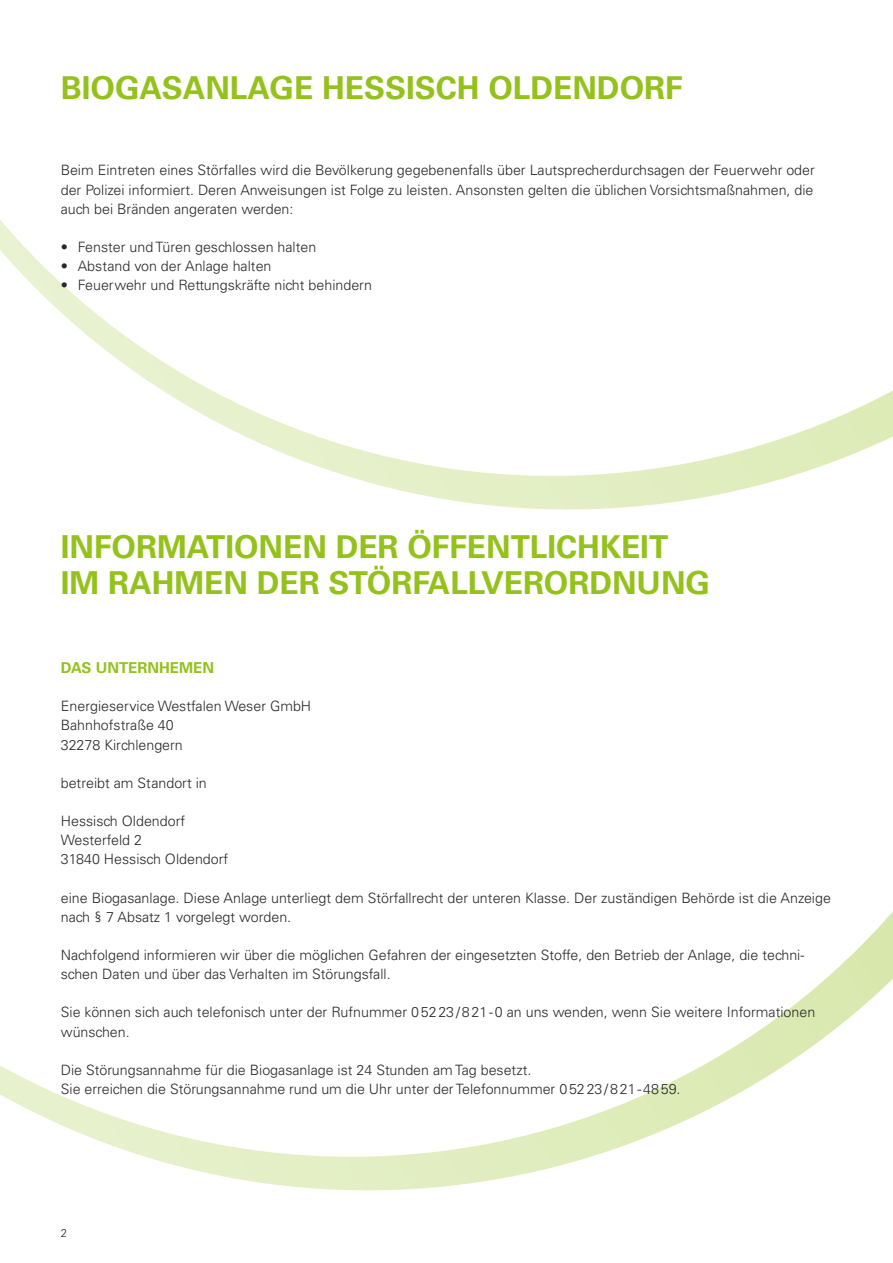
<style>
.page{position:relative;width:893px;height:1263px;background:#fff}
.page>*{position:absolute;margin:0;border:0;box-sizing:border-box;transform-origin:0 0}
.t1{font:700 31.5px/36px "Univers LT Std";color:#94c11c}
.t2{font:700 15px "Univers LT Std";color:#94c11c}
.t3{font:300 14.25px/19.2px "Univers LT Std";color:#282827}
.t4{font:300 11.25px "Univers LT Std";color:#282827}
</style>
<div class="page">
<svg style="left:0;top:220px;width:893px;height:290px"></svg>
<svg style="left:0;top:911px;width:893px;height:280px"></svg>
<h1 class="t1" style="left:61px;top:70px;width:623px">BIOGASANLAGE HESSISCH OLDENDORF</h1>
<p class="t3" style="left:61px;top:161px;width:756px;text-align:justify">Beim Eintreten eines Störfalles wird die Bevölkerung gegebenenfalls über Lautsprecherdurchsagen der Feuerwehr oder der Polizei informiert. Deren Anweisungen ist Folge zu leisten. Ansonsten gelten die üblichen Vorsichtsmaßnahmen, die auch bei Bränden angeraten werden:</p>
<p class="t3" style="left:61px;top:237px;width:257px">• Fenster und Türen geschlossen halten</p>
<p class="t3" style="left:61px;top:256px;width:212px">• Abstand von der Anlage halten</p>
<p class="t3" style="left:61px;top:276px;width:313px">• Feuerwehr und Rettungskräfte nicht behindern</p>
<h1 class="t1" style="left:61px;top:529px;width:651px">INFORMATIONEN DER ÖFFENTLICHKEIT<br>IM RAHMEN DER STÖRFALLVERORDNUNG</h1>
<p class="t2" style="left:61px;top:659px;width:155px">DAS UNTERNHEMEN</p>
<p class="t3" style="left:61px;top:697px;width:252px">Energieservice Westfalen Weser GmbH<br>Bahnhofstraße 40<br>32278 Kirchlengern</p>
<p class="t3" style="left:61px;top:773px;width:147px">betreibt am Standort in</p>
<p class="t3" style="left:61px;top:811px;width:169px">Hessisch Oldendorf<br>Westerfeld 2<br>31840 Hessisch Oldendorf</p>
<p class="t3" style="left:61px;top:888px;width:772px">eine Biogasanlage. Diese Anlage unterliegt dem Störfallrecht der unteren Klasse. Der zuständigen Behörde ist die Anzeige nach § 7 Absatz 1 vorgelegt worden.</p>
<p class="t3" style="left:61px;top:945px;width:745px">Nachfolgend informieren wir über die möglichen Gefahren der eingesetzten Stoffe, den Betrieb der Anlage, die techni&shy;schen Daten und über das Verhalten im Störungsfall.</p>
<p class="t3" style="left:61px;top:1003px;width:756px">Sie können sich auch telefonisch unter der Rufnummer 05223/821-0 an uns wenden, wenn Sie weitere Informationen wünschen.</p>
<p class="t3" style="left:61px;top:1060px;width:621px">Die Störungsannahme für die Biogasanlage ist 24 Stunden am Tag besetzt.<br>Sie erreichen die Störungsannahme rund um die Uhr unter der Telefonnummer 05223/821-4859.</p>
<p class="t4" style="left:61px;top:1226px;width:8px">2</p>
</div>
